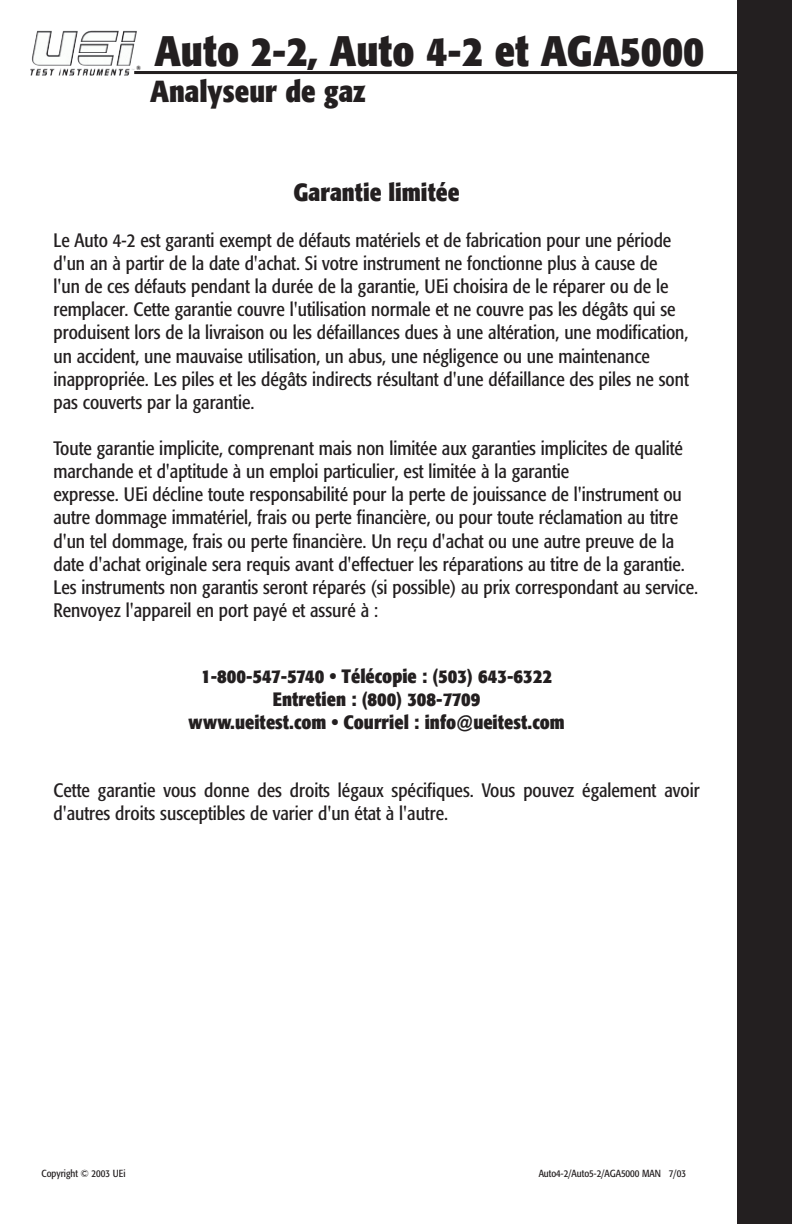
<style>
.page{position:relative;width:792px;height:1224px;background:#fff}
.page>*{position:absolute;margin:0;border:0;box-sizing:border-box;transform-origin:0 0}
.t1{font:700 condensed 42.4px "Formata";color:#231f20}
.t2{font:700 condensed 30.4px "Formata";color:#231f20}
.t3{font:700 condensed 24.8px "Formata";color:#231f20}
.t4{font:condensed 19.2px/23.2px "Formata";color:#231f20}
.t5{font:700 condensed 19.2px/23.2px "Formata";color:#231f20;text-align:center}
.t6{font:condensed 10.2px "Formata";color:#231f20}
.t7{font:700 condensed 6px "Formata";color:#231f20}
</style>
<div class="page">
<div style="left:738px;top:0;width:54px;height:1224px;background:#231f20"></div>
<img style="left:32px;top:30px;width:105px;height:36px">
<hr style="left:134px;top:71px;width:647px;height:3px;background:#231f20">
<p class="t7" style="left:136px;top:64px;width:7px">®</p>
<h1 class="t1" style="left:154px;top:25px;width:552px">Auto 2-2, Auto 4-2 et AGA5000</h1>
<h2 class="t2" style="left:150px;top:73px;width:217px">Analyseur de gaz</h2>
<p class="t3" style="left:294px;top:177px;width:168px">Garantie limitée</p>
<p class="t4" style="left:53px;top:229px;width:637px">Le Auto 4-2 est garanti exempt de défauts matériels et de fabrication pour une période d'un an à partir de la date d'achat. Si votre instrument ne fonctionne plus à cause de l'un de ces défauts pendant la durée de la garantie, UEi choisira de le réparer ou de le remplacer. Cette garantie couvre l'utilisation normale et ne couvre pas les dégâts qui se produisent lors de la livraison ou les défaillances dues à une altération, une modification, un accident, une mauvaise utilisation, un abus, une négligence ou une maintenance inappropriée. Les piles et les dégâts indirects résultant d'une défaillance des piles ne sont pas couverts par la garantie.</p>
<p class="t4" style="left:53px;top:437px;width:646px">Toute garantie implicite, comprenant mais non limitée aux garanties implicites de qualité marchande et d'aptitude à un emploi particulier, est limitée à la garantie<br>expresse. UEi décline toute responsabilité pour la perte de jouissance de l'instrument ou autre dommage immatériel, frais ou perte financière, ou pour toute réclamation au titre d'un tel dommage, frais ou perte financière. Un reçu d'achat ou une autre preuve de la date d'achat originale sera requis avant d'effectuer les réparations au titre de la garantie.<br>Les instruments non garantis seront réparés (si possible) au prix correspondant au service.<br>Renvoyez l'appareil en port payé et assuré à :</p>
<p class="t5" style="left:189px;top:665px;width:378px">1-800-547-5740 • Télécopie : (503) 643-6322<br>Entretien : (800) 308-7709<br>www.ueitest.com • Courriel : info@ueitest.com</p>
<p class="t4" style="left:53px;top:779px;width:648px">Cette garantie vous donne des droits légaux spécifiques. Vous pouvez également avoir d'autres droits susceptibles de varier d'un état à l'autre.</p>
<p class="t6" style="left:41px;top:1168px;width:86px">Copyright © 2003 UEi</p>
<p class="t6" style="left:539px;top:1168px;width:149px">Auto4-2/Auto5-2/AGA5000 MAN 7/03</p>
</div>
